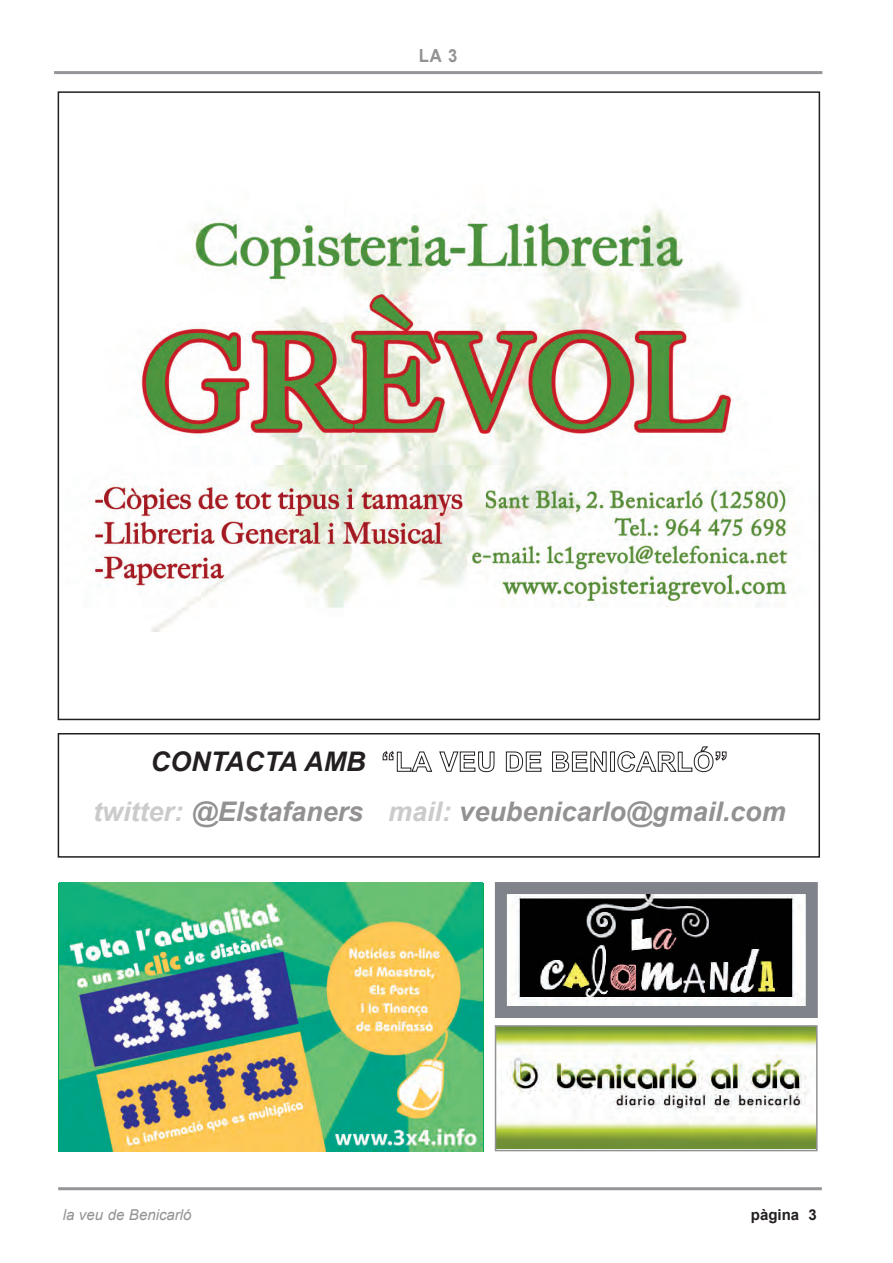
<style>
.page{position:relative;width:893px;height:1263px;background:#fff}
.page>*{position:absolute;margin:0;border:0;box-sizing:border-box;transform-origin:0 0}
.t1{font:italic 700 27px/49.3px "Arial";color:#939191;text-align:center}
.t2{font:700 18px "Arial";color:#939191;scale:.92 1}
.t3{font:italic 15px "Arial";color:#939191}
.t4{font:700 15px "Arial";color:#231f20}
.s1{color:#231f20}
.s2{font-style:normal;color:#fff}
.s3{color:#cbcbcb}
</style>
<div class="page">
<hr style="left:54px;top:71px;width:768px;height:3px;background:#939598">
<hr style="left:58px;top:1187px;width:764px;height:3px;background:#939598">
<div style="left:58px;top:733px;width:762px;height:125px;border:2px solid #231f20"></div>
<img style="left:60px;top:883px;width:422px;height:268px">
<img style="left:498px;top:1028px;width:317px;height:120px">
<div style="left:495px;top:1025px;width:323px;height:126px;border:2px solid #939191"></div>
<img style="left:513px;top:895px;width:287px;height:110px">
<div style="left:495px;top:882px;width:323px;height:136px;border:12px solid #80838a"></div>
<img style="left:92px;top:209px;width:698px;height:422px">
<p class="t2" style="left:419px;top:46px;width:44px">LA 3</p>
<p class="t1" style="left:93px;top:737px;width:694px"><span class="s1">CONTACTA AMB</span> <span class="s2">“LA VEU DE BENICARLÓ”<br></span><span class="s3">twitter:</span> @Elstafaners <span class="s3">mail:</span> veubenicarlo@gmail.com</p>
<p class="t3" style="left:63px;top:1206px;width:130px">la veu de Benicarló</p>
<p class="t4" style="left:751px;top:1206px;width:67px">pàgina 3</p>
</div>
